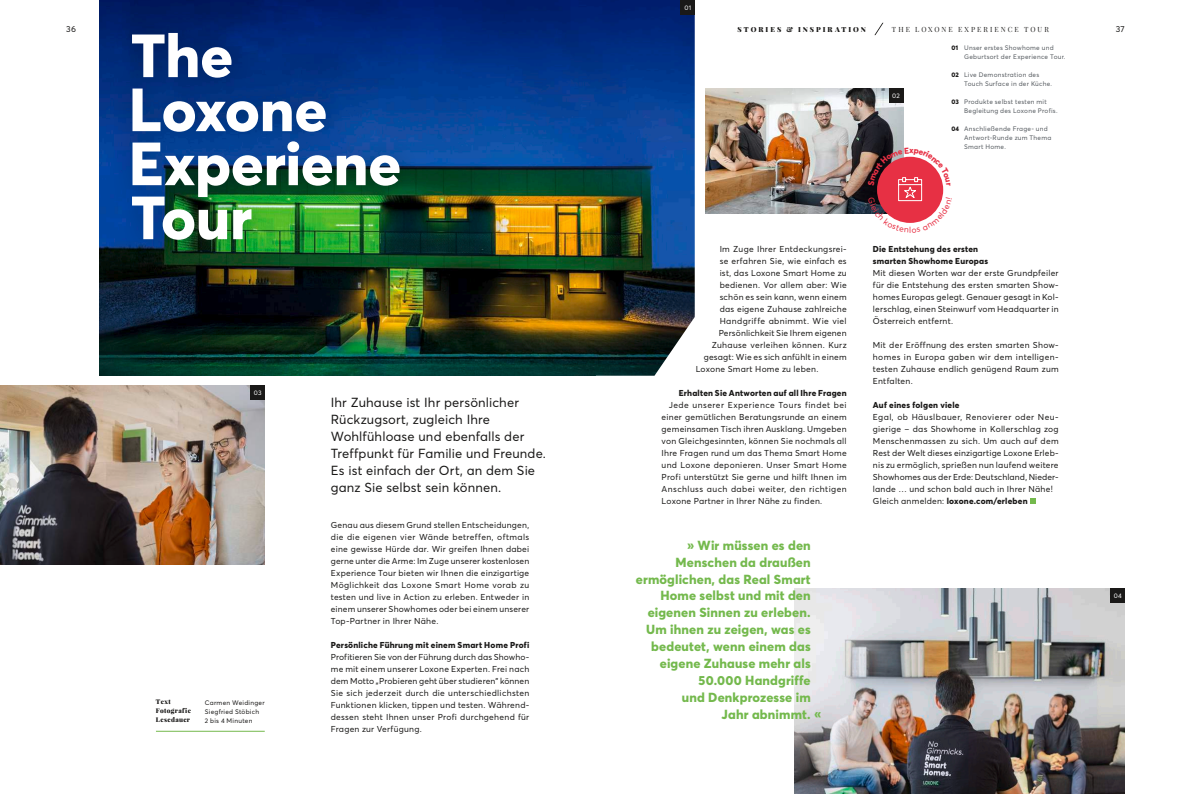
<style>
.page{position:relative;width:1191px;height:794px;background:#fff}
.page>*{position:absolute;margin:0;border:0;box-sizing:border-box;transform-origin:0 0}
.t1{font:800 60px/54px "Averta";color:#fff}
.t2{font:800 13px "Averta";letter-spacing:.01em;color:#74b94d}
.t3{font:13px/16.9px "Averta";letter-spacing:.01em;color:#1a1918}
.t4{font:8.5px/12px "Averta";letter-spacing:.025em;color:#1a1918;text-align:justify}
.t5{font:800 8.5px/12px "Averta";letter-spacing:.025em;color:#1a1918}
.t6{font:7px "Playfair Display";letter-spacing:.29em;color:#1a1918}
.t7{font:900 7px "Playfair Display";letter-spacing:.28em;color:#1a1918}
.t8{font:6.5px/9px "Averta";letter-spacing:.035em;color:#565b60}
.t9{font:6.5px/9px "Averta";letter-spacing:.035em;color:#1a1918}
.t10{font:900 6.5px/9px "Playfair Display";letter-spacing:.05em;color:#1a1918}
.t11{font:6.5px "Averta";letter-spacing:.04em;color:#fff}
.t12{font:800 6.5px "Averta";letter-spacing:.035em;color:#1a1918}
.s1{font-weight:800}
</style>
<div class="page">
<img style="left:99px;top:0;width:595px;height:376px">
<img style="left:0;top:386px;width:265px;height:178px">
<div style="left:251px;top:386px;width:14px;height:14px;background:#1a1918"></div>
<div style="left:110px;top:12px;width:311px;height:249px;background:#1a1918;opacity:.25"></div>
<hr style="left:156px;top:731px;width:109px;height:1px;background:#74b94d">
<img style="left:794px;top:588px;width:330px;height:206px">
<img style="left:705px;top:88px;width:198px;height:126px">
<div style="left:1110px;top:588px;width:14px;height:14px;background:#1a1918"></div>
<svg style="left:1030px;top:498px;width:5px;height:6px"></svg>
<div style="left:680px;top:0;width:14px;height:14px;background:#1a1918"></div>
<div style="left:889px;top:88px;width:14px;height:14px;background:#1a1918"></div>
<svg style="left:874px;top:22px;width:10px;height:14px"></svg>
<svg style="left:867px;top:147px;width:77px;height:76px"></svg>
<p class="t11" style="left:684px;top:3px;width:8px">01</p>
<p class="t4" style="left:66px;top:23px;width:11px">36</p>
<p class="t7" style="left:737px;top:24px;width:130px">STORIES &amp; INSPIRATION</p>
<p class="t6" style="left:892px;top:25px;width:158px">THE LOXONE EXPERIENCE TOUR</p>
<p class="t4" style="left:1115px;top:23px;width:10px">37</p>
<h1 class="t1" style="left:129px;top:28px;width:274px">The<br>Loxone<br>Experiene<br>Tour</h1>
<p class="t8" style="left:964px;top:44px;width:103px">Unser erstes Showhome und<br>Geburtsort der Experience Tour.</p>
<p class="t8" style="left:964px;top:71px;width:90px">Live Demonstration des<br>Touch Surface in der Küche.</p>
<p class="t8" style="left:964px;top:98px;width:95px">Produkte selbst testen mit<br>Begleitung des Loxone Profis.</p>
<p class="t8" style="left:964px;top:125px;width:89px">Anschließende Frage- und<br>Antwort-Runde zum Thema<br>Smart Home.</p>
<p class="t12" style="left:951px;top:44px;width:8px">01</p>
<p class="t12" style="left:951px;top:71px;width:9px">02</p>
<p class="t12" style="left:951px;top:98px;width:9px">03</p>
<p class="t12" style="left:951px;top:125px;width:9px">04</p>
<p class="t11" style="left:892px;top:91px;width:9px">02</p>
<p class="t11" style="left:254px;top:389px;width:9px">03</p>
<p class="t10" style="left:156px;top:697px;width:36px">Text<br>Fotografie<br>Lesedauer</p>
<p class="t9" style="left:205px;top:697px;width:61px">Carmen Weidinger<br>Siegfried Stöbich<br>2 bis 4 Minuten</p>
<h2 class="t3" style="left:331px;top:394px;width:217px">Ihr Zuhause ist Ihr persönlicher<br>Rückzugsort, zugleich Ihre<br>Wohlfühloase und ebenfalls der<br>Treffpunkt für Familie und Freunde.<br>Es ist einfach der Ort, an dem Sie ganz Sie selbst sein können.</h2>
<p class="t4" style="left:331px;top:519px;width:200px">Genau aus diesem Grund stellen Entscheidungen, die die eigenen vier Wände betreffen, oftmals eine gewisse Hürde dar. Wir greifen Ihnen dabei gerne unter die Arme: Im Zuge unserer kostenlosen Experience Tour bieten wir Ihnen die einzigartige Möglichkeit das Loxone Smart Home vorab zu testen und live in Action zu erleben. Entweder in einem unserer Showhomes oder bei einem unserer Top-Partner in Ihrer Nähe.</p>
<p class="t5" style="left:331px;top:639px;width:200px">Persönliche Führung mit einem Smart Home Profi</p>
<p class="t4" style="left:331px;top:651px;width:200px">Profitieren Sie von der Führung durch das Showho&shy;me mit einem unserer Loxone Experten. Frei nach dem Motto „Probieren geht über studieren” können Sie sich jederzeit durch die unterschiedlichsten Funktionen klicken, tippen und testen. Während&shy;dessen steht Ihnen unser Profi durchgehend für Fragen zur Verfügung.</p>
<p class="t4" style="left:719px;top:243px;width:128px">Im Zuge Ihrer Entdeckungsrei-</p>
<p class="t4" style="left:719px;top:255px;width:128px">se erfahren Sie, wie einfach es</p>
<p class="t4" style="left:719px;top:267px;width:129px">ist, das Loxone Smart Home zu</p>
<p class="t4" style="left:719px;top:279px;width:129px">bedienen. Vor allem aber: Wie</p>
<p class="t4" style="left:719px;top:291px;width:128px">schön es sein kann, wenn einem</p>
<p class="t4" style="left:719px;top:303px;width:129px">das eigene Zuhause zahlreiche</p>
<p class="t4" style="left:719px;top:315px;width:129px">Handgriffe abnimmt. Wie viel</p>
<p class="t4" style="left:718px;top:327px;width:129px">Persönlichkeit Sie Ihrem eigenen</p>
<p class="t4" style="left:711px;top:339px;width:136px">Zuhause verleihen können. Kurz</p>
<p class="t4" style="left:703px;top:351px;width:144px">gesagt: Wie es sich anfühlt in einem</p>
<p class="t4" style="left:695px;top:363px;width:124px">Loxone Smart Home zu leben.</p>
<p class="t5" style="left:678px;top:387px;width:170px">Erhalten Sie Antworten auf all Ihre Fragen</p>
<p class="t4" style="left:661px;top:399px;width:187px;text-indent:7px">Jede unserer Experience Tours findet bei einer gemütlichen Beratungsrunde an einem gemeinsamen Tisch ihren Ausklang. Umgeben von Gleichgesinnten, können Sie nochmals all Ihre Fragen rund um das Thema Smart Home und Loxone deponieren. Unser Smart Home Profi unterstützt Sie gerne und hilft Ihnen im Anschluss auch dabei weiter, den richtigen Loxone Partner in Ihrer Nähe zu finden.</p>
<h2 class="t2" style="left:687px;top:537px;width:125px">» Wir müssen es den</h2>
<h2 class="t2" style="left:675px;top:553px;width:137px">Menschen da draußen</h2>
<h2 class="t2" style="left:636px;top:570px;width:176px">ermöglichen, das Real Smart</h2>
<h2 class="t2" style="left:660px;top:587px;width:152px">Home selbst und mit den</h2>
<h2 class="t2" style="left:647px;top:604px;width:164px">eigenen Sinnen zu erleben.</h2>
<h2 class="t2" style="left:646px;top:621px;width:166px">Um ihnen zu zeigen, was es</h2>
<h2 class="t2" style="left:651px;top:638px;width:161px">bedeutet, wenn einem das</h2>
<h2 class="t2" style="left:660px;top:655px;width:152px">eigene Zuhause mehr als</h2>
<h2 class="t2" style="left:698px;top:672px;width:114px">50.000 Handgriffe</h2>
<h2 class="t2" style="left:682px;top:689px;width:130px">und Denkprozesse im</h2>
<h2 class="t2" style="left:721px;top:706px;width:101px">Jahr abnimmt. «</h2>
<p class="t5" style="left:873px;top:243px;width:117px">Die Entstehung des ersten smarten Showhome Europas</p>
<p class="t4" style="left:873px;top:267px;width:187px">Mit diesen Worten war der erste Grundpfeiler für die Entstehung des ersten smarten Show&shy;homes Europas gelegt. Genauer gesagt in Kol&shy;lerschlag, einen Steinwurf vom Headquarter in Österreich entfernt.</p>
<p class="t4" style="left:873px;top:339px;width:187px">Mit der Eröffnung des ersten smarten Show&shy;homes in Europa gaben wir dem intelligen&shy;testen Zuhause endlich genügend Raum zum Entfalten.</p>
<p class="t5" style="left:873px;top:399px;width:88px">Auf eines folgen viele</p>
<p class="t4" style="left:873px;top:411px;width:187px;text-align:left">Egal, ob Häuslbauer, Renovierer oder Neu&shy;gierige – das Showhome in Kollerschlag zog Menschenmassen zu sich. Um auch auf dem Rest der Welt dieses einzigartige Loxone Erleb&shy;nis zu ermöglich, sprießen nun laufend weitere Showhomes aus der Erde: Deutschland, Nieder&shy;lande … und schon bald auch in Ihrer Nähe!<br>Gleich anmelden: <span class="s1">loxone.com/erleben</span></p>
<p class="t11" style="left:1113px;top:591px;width:10px">04</p>
</div>
